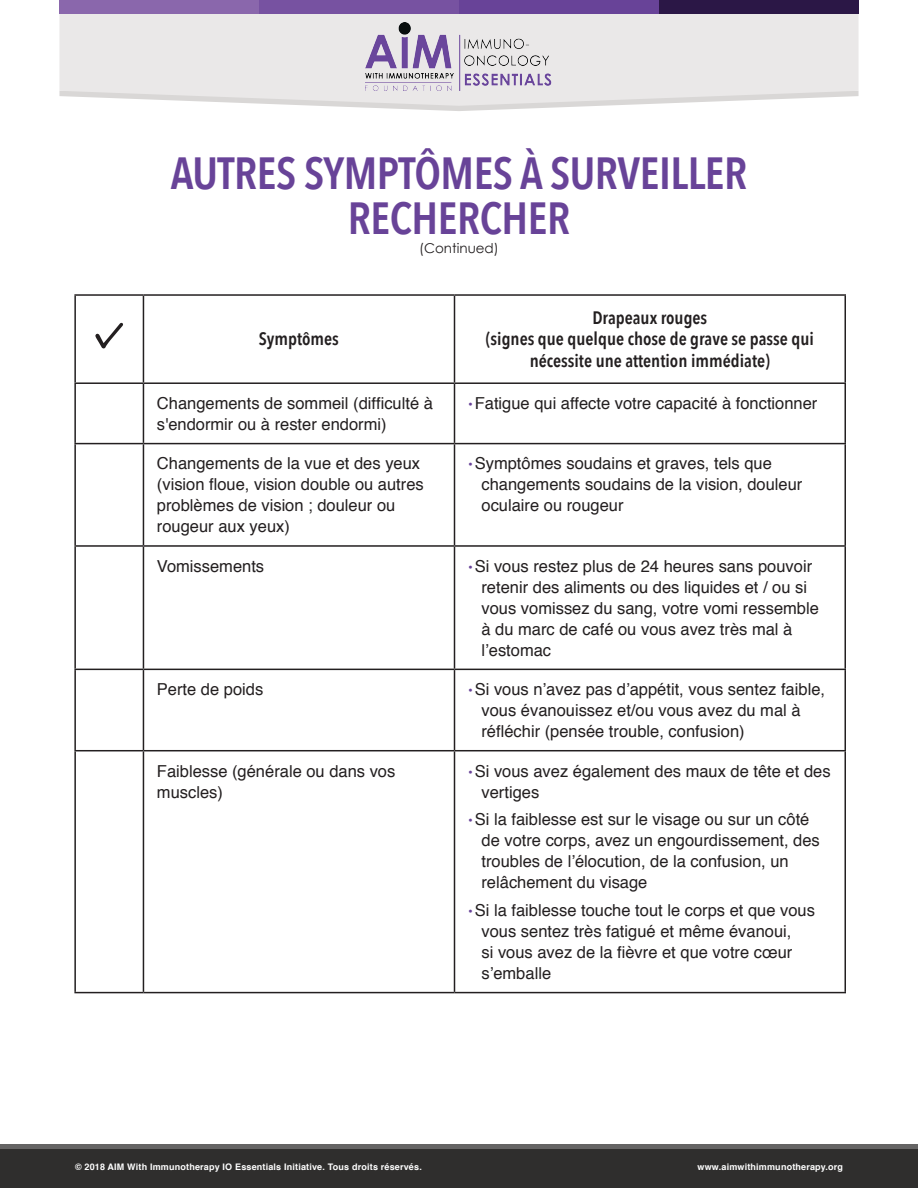
<style>
.page{position:relative;width:918px;height:1188px;background:#fff}
.page>*{position:absolute;margin:0;border:0;box-sizing:border-box;transform-origin:0 0}
.t1{font:600 45px/45px "Avenir Next Condensed";letter-spacing:-.01em;color:#684398;text-align:center}
.t2{font:600 18px/21.6px "Avenir Next Condensed";color:#231f20;text-align:center}
.t3{font:16.5px/21px "Helvetica";color:#231f20}
.t4{font:13.5px "Century Gothic";color:#231f20}
.t5{font:700 9px "Helvetica";letter-spacing:.02em;color:#fff}
.s1{font-size:13.5px;color:#684398}
</style>
<div class="page">
<hr style="left:74px;top:294px;width:69px;height:2px;background:#231f20">
<hr style="left:74px;top:296px;width:2px;height:86px;background:#231f20">
<hr style="left:143px;top:294px;width:311px;height:2px;background:#231f20">
<hr style="left:143px;top:296px;width:1px;height:86px;background:#231f20">
<hr style="left:454px;top:294px;width:392px;height:2px;background:#231f20">
<hr style="left:454px;top:296px;width:1px;height:86px;background:#231f20">
<hr style="left:844px;top:296px;width:2px;height:86px;background:#231f20">
<hr style="left:74px;top:382px;width:69px;height:2px;background:#231f20">
<hr style="left:74px;top:384px;width:2px;height:59px;background:#231f20">
<hr style="left:143px;top:382px;width:311px;height:2px;background:#231f20">
<hr style="left:143px;top:384px;width:1px;height:59px;background:#231f20">
<hr style="left:454px;top:382px;width:392px;height:2px;background:#231f20">
<hr style="left:454px;top:384px;width:1px;height:59px;background:#231f20">
<hr style="left:844px;top:384px;width:2px;height:59px;background:#231f20">
<hr style="left:74px;top:443px;width:69px;height:1px;background:#231f20">
<hr style="left:74px;top:444px;width:2px;height:101px;background:#231f20">
<hr style="left:143px;top:443px;width:311px;height:1px;background:#231f20">
<hr style="left:143px;top:444px;width:1px;height:101px;background:#231f20">
<hr style="left:454px;top:443px;width:392px;height:1px;background:#231f20">
<hr style="left:454px;top:444px;width:1px;height:101px;background:#231f20">
<hr style="left:844px;top:444px;width:2px;height:101px;background:#231f20">
<hr style="left:74px;top:545px;width:69px;height:2px;background:#231f20">
<hr style="left:74px;top:547px;width:2px;height:122px;background:#231f20">
<hr style="left:143px;top:545px;width:311px;height:2px;background:#231f20">
<hr style="left:143px;top:547px;width:1px;height:122px;background:#231f20">
<hr style="left:454px;top:545px;width:392px;height:2px;background:#231f20">
<hr style="left:454px;top:547px;width:1px;height:122px;background:#231f20">
<hr style="left:844px;top:547px;width:2px;height:122px;background:#231f20">
<hr style="left:74px;top:669px;width:69px;height:1px;background:#231f20">
<hr style="left:74px;top:670px;width:2px;height:80px;background:#231f20">
<hr style="left:143px;top:669px;width:311px;height:1px;background:#231f20">
<hr style="left:143px;top:670px;width:1px;height:80px;background:#231f20">
<hr style="left:454px;top:669px;width:392px;height:1px;background:#231f20">
<hr style="left:454px;top:670px;width:1px;height:80px;background:#231f20">
<hr style="left:844px;top:670px;width:2px;height:80px;background:#231f20">
<hr style="left:74px;top:750px;width:69px;height:1px;background:#231f20">
<hr style="left:74px;top:751px;width:2px;height:241px;background:#231f20">
<hr style="left:143px;top:750px;width:311px;height:1px;background:#231f20">
<hr style="left:143px;top:751px;width:1px;height:241px;background:#231f20">
<hr style="left:454px;top:750px;width:392px;height:1px;background:#231f20">
<hr style="left:454px;top:751px;width:1px;height:241px;background:#231f20">
<hr style="left:844px;top:751px;width:2px;height:241px;background:#231f20">
<hr style="left:74px;top:992px;width:69px;height:1px;background:#231f20">
<hr style="left:143px;top:992px;width:311px;height:1px;background:#231f20">
<hr style="left:454px;top:992px;width:392px;height:1px;background:#231f20">
<svg style="left:95px;top:323px;width:28px;height:26px"></svg>
<div style="left:0;top:1149px;width:918px;height:39px;background:#2f2e2d"></div>
<div style="left:0;top:1144px;width:918px;height:5px;background:#656464"></div>
<svg style="left:329px;top:106px;width:260px;height:5px"></svg>
<svg style="left:59px;top:14px;width:800px;height:92px;background:#e9e8e7"></svg>
<div style="left:59px;top:0;width:200px;height:14px;background:#8a67ac"></div>
<div style="left:259px;top:0;width:200px;height:14px;background:#7752a1"></div>
<div style="left:659px;top:0;width:200px;height:14px;background:#2b1746"></div>
<div style="left:459px;top:0;width:200px;height:14px;background:#684398"></div>
<img style="left:365px;top:23px;width:188px;height:68px">
<p class="t1" style="left:171px;top:150px;width:578px">AUTRES SYMPTÔMES À SURVEILLER<br>RECHERCHER</p>
<p class="t2" style="left:259px;top:328px;width:82px">Symptômes</p>
<p class="t4" style="left:419px;top:239px;width:81px">(Continued)</p>
<p class="t2" style="left:486px;top:306px;width:330px">Drapeaux rouges<br>(signes que quelque chose de grave se passe qui nécessite une attention immédiate)</p>
<p class="t3" style="left:157px;top:393px;width:278px">Changements de sommeil (difficulté à s'endormir ou à rester endormi)</p>
<p class="t3" style="left:468px;top:393px;width:351px"><span class="s1">•</span>Fatigue qui affecte votre capacité à fonctionner</p>
<p class="t3" style="left:157px;top:454px;width:268px">Changements de la vue et des yeux (vision floue, vision double ou autres problèmes de vision ; douleur ou rougeur aux yeux)</p>
<p class="t3" style="left:482px;top:454px;width:322px;text-indent:-14px"><span class="s1">•</span>Symptômes soudains et graves, tels que changements soudains de la vision, douleur oculaire ou rougeur</p>
<p class="t3" style="left:157px;top:556px;width:109px">Vomissements</p>
<p class="t3" style="left:482px;top:556px;width:339px;text-indent:-14px"><span class="s1">•</span>Si vous restez plus de 24 heures sans pouvoir retenir des aliments ou des liquides et / ou si vous vomissez du sang, votre vomi ressemble à du marc de café ou vous avez très mal à l’estomac</p>
<p class="t3" style="left:157px;top:679px;width:108px">Perte de poids</p>
<p class="t3" style="left:482px;top:679px;width:345px;text-indent:-14px"><span class="s1">•</span>Si vous n’avez pas d’appétit, vous sentez faible, vous évanouissez et/ou vous avez du mal à réfléchir (pensée trouble, confusion)</p>
<p class="t3" style="left:157px;top:761px;width:240px">Faiblesse (générale ou dans vos muscles)</p>
<p class="t3" style="left:482px;top:761px;width:351px;text-indent:-14px"><span class="s1">•</span>Si vous avez également des maux de tête et des vertiges</p>
<p class="t3" style="left:482px;top:810px;width:340px;text-indent:-14px"><span class="s1">•</span>Si la faiblesse est sur le visage ou sur un côté de votre corps, avez un engourdissement, des troubles de l’élocution, de la confusion, un relâchement du visage</p>
<p class="t3" style="left:482px;top:900px;width:335px;text-indent:-14px"><span class="s1">•</span>Si la faiblesse touche tout le corps et que vous vous sentez très fatigué et même évanoui,<br>si vous avez de la fièvre et que votre cœur s’emballe</p>
<p class="t5" style="left:75px;top:1159px;width:348px">© 2018 AIM With Immunotherapy IO Essentials Initiative. Tous droits réservés.</p>
<p class="t5" style="left:698px;top:1159px;width:147px">www.aimwithimmunotherapy.org</p>
</div>
